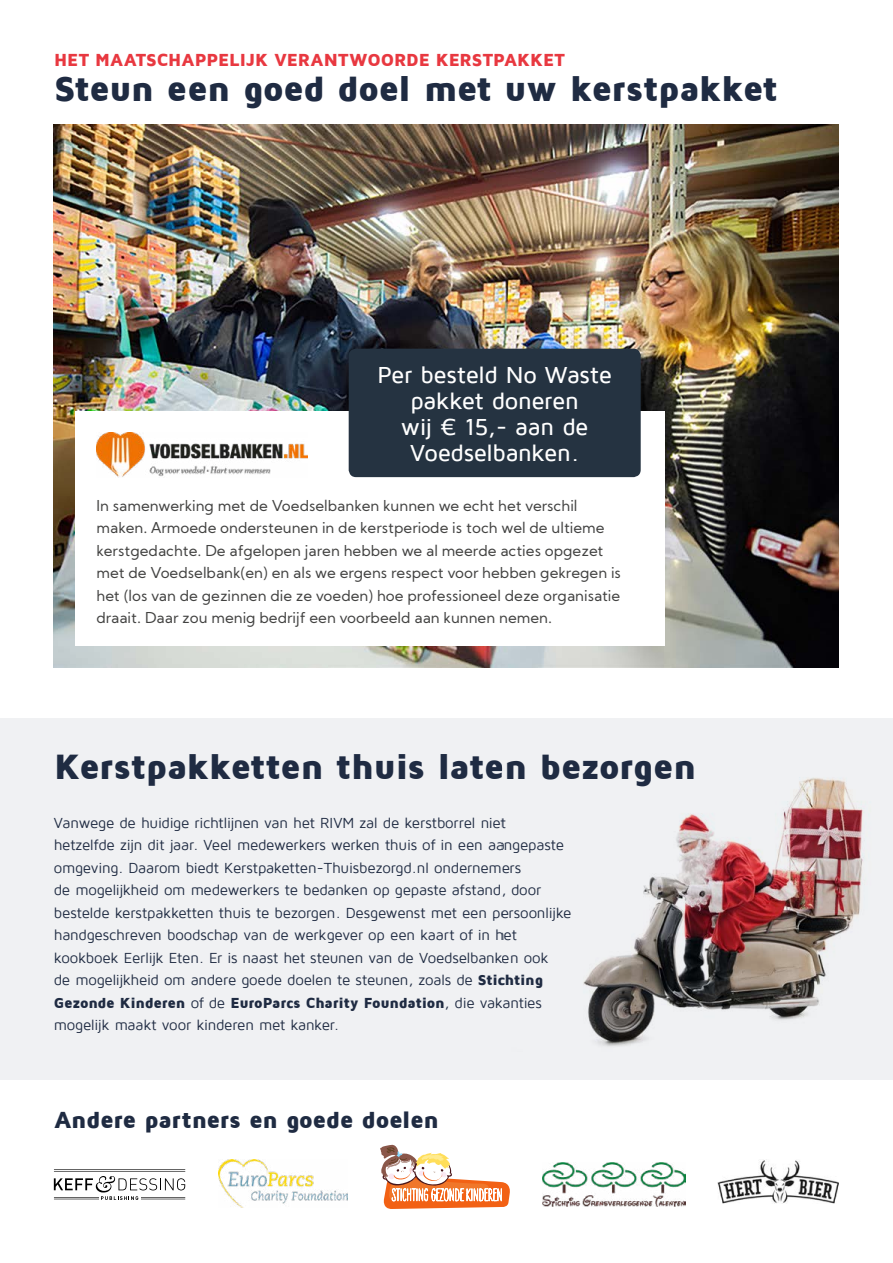
<style>
.page{position:relative;width:893px;height:1263px;background:#fff}
.page>*{position:absolute;margin:0;border:0;box-sizing:border-box;transform-origin:0 0}
.t1{font:900 36.3px "Maven Pro";letter-spacing:-.015em;color:#1f2b42}
.t2{font:900 24px "Maven Pro";letter-spacing:-.015em;color:#1f2b42}
.t3{font:500 23.85px/26.1px "Maven Pro";letter-spacing:-.015em;color:#fff;text-align:center}
.t4{font:900 18px "Maven Pro";letter-spacing:-.005em;color:#e83840}
.t5{font:15px/22.5px "Maven Pro";letter-spacing:-.015em;color:#1f2b42}
.t6{font:15px/22.5px "Kumbh Sans";color:#424241}
.s1{font-weight:900}
</style>
<div class="page">
<img style="left:54px;top:124px;width:785px;height:543px">
<div style="left:75px;top:411px;width:590px;height:235px;background:#fff"></div>
<img style="left:97px;top:433px;width:210px;height:44px">
<svg style="left:380px;top:1144px;width:130px;height:65px"></svg>
<img style="left:218px;top:1160px;width:130px;height:48px">
<svg style="left:54px;top:1169px;width:131px;height:31px"></svg>
<img style="left:718px;top:1159px;width:121px;height:45px">
<img style="left:542px;top:1162px;width:143px;height:45px">
<div style="left:0;top:718px;width:893px;height:362px;background:#f0f1f3"></div>
<div style="left:349px;top:349px;width:292px;height:128px;background:#253341;border-radius:7px"></div>
<img style="left:583px;top:778px;width:280px;height:268px">
<p class="t4" style="left:54px;top:50px;width:513px">HET MAATSCHAPPELIJK VERANTWOORDE KERSTPAKKET</p>
<h1 class="t1" style="left:54px;top:69px;width:725px">Steun een goed doel met uw kerstpakket</h1>
<h3 class="t3" style="left:377px;top:362px;width:236px">Per besteld No Waste pakket doneren<br>wij € 15,- aan de<br>Voedselbanken.</h3>
<p class="t6" style="left:97px;top:494px;width:526px">In samenwerking met de Voedselbanken kunnen we echt het verschil maken. Armoede ondersteunen in de kerstperiode is toch wel de ultieme kerstgedachte. De afgelopen jaren hebben we al meerde acties opgezet met de Voedselbank(en) en als we ergens respect voor hebben gekregen is het (los van de gezinnen die ze voeden) hoe professioneel deze organisatie draait. Daar zou menig bedrijf een voorbeeld aan kunnen nemen.</p>
<h1 class="t1" style="left:54px;top:747px;width:644px">Kerstpakketten thuis laten bezorgen</h1>
<p class="t5" style="left:54px;top:811px;width:519px">Vanwege de huidige richtlijnen van het RIVM zal de kerstborrel niet<br>hetzelfde zijn dit jaar. Veel medewerkers werken thuis of in een aangepaste omgeving. Daarom biedt Kerstpaketten-Thuisbezorgd.nl ondernemers<br>de mogelijkheid om medewerkers te bedanken op gepaste afstand, door bestelde kerstpakketten thuis te bezorgen. Desgewenst met een persoonlijke handgeschreven boodschap van de werkgever op een kaart of in het kookboek Eerlijk Eten. Er is naast het steunen van de Voedselbanken ook<br>de mogelijkheid om andere goede doelen te steunen, zoals de <span class="s1">Stichting Gezonde Kinderen</span> of de <span class="s1">EuroParcs Charity Foundation</span>, die vakanties mogelijk maakt voor kinderen met kanker.</p>
<h2 class="t2" style="left:54px;top:1107px;width:387px">Andere partners en goede doelen</h2>
</div>
